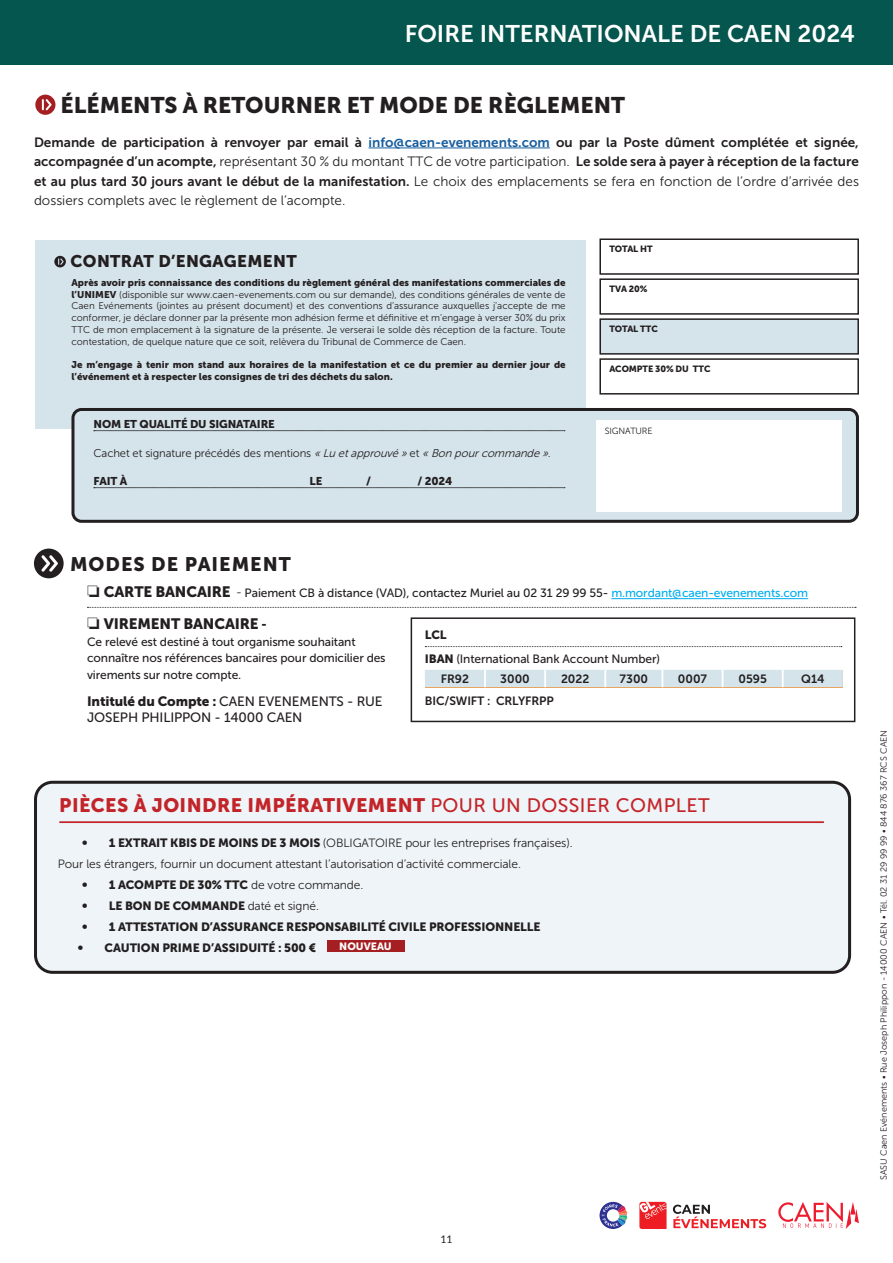
<style>
.page{position:relative;width:893px;height:1263px;background:#fff}
.page>*{position:absolute;margin:0;border:0;box-sizing:border-box;transform-origin:0 0}
.t1{font:24px "Museo Sans 700";color:#fff}
.t2{font:22.5px "Museo Sans 900";color:#231f20}
.t3{font:19.5px "Museo Sans 900";letter-spacing:.02em;color:#c32429}
.t4{font:19.5px "Museo Sans 900";letter-spacing:.05em;color:#231f20}
.t5{font:16.8px "Museo Sans 900";letter-spacing:.02em;color:#231f20}
.t6{font:15px "Museo Sans 900";letter-spacing:-.01em;color:#231f20}
.t7{font:13.5px/19.5px "Museo Sans 700";color:#231f20}
.t8{font:13.5px/19.5px "Museo Sans 300";color:#231f20}
.t9{font:13.5px/16.5px "Museo Sans 500";letter-spacing:-.01em;color:#231f20}
.t10{font:12px/16.5px "Museo Sans 500";letter-spacing:-.01em;color:#231f20}
.t11{font:12px "Museo Sans 900";letter-spacing:-.01em;color:#231f20}
.t12{font:12px/21px "Museo Sans 300";letter-spacing:-.01em;color:#231f20}
.t13{font:12px "Museo Sans 700";color:#231f20}
.t14{font:11.25px "Museo Sans 300";letter-spacing:-.01em;color:#231f20}
.t15{font:11.25px "Museo Sans 900";letter-spacing:-.01em;color:#231f20}
.t16{font:10.5px "Museo Sans 900";color:#fff}
.t17{font:10.5px "Lato";color:#231f20}
.t18{font:9.75px/11.7px "Museo Sans 300";color:#231f20;text-align:justify}
.t19{font:9.75px/11.7px "Museo Sans 900";color:#231f20}
.t20{font:9px "Museo Sans 300";color:#231f20}
.t21{font:9px "Museo Sans 900";letter-spacing:-.01em;color:#231f20}
.s1{color:#175d9e}
.s2{font-family:"Museo Sans 300"}
.s3{font-family:"Museo Sans 700"}
.s4{font-family:"Museo Sans 900"}
.s5{font-style:italic}
.s6{font-family:"Museo Sans 900";font-size:15px}
.s7{font-family:"Museo 300"}
.s8{color:#00aeef}
.s9{font-family:"Museo 900";font-size:12px}
.s10{font-family:"Museo Sans 500"}
</style>
<div class="page">
<div style="left:0;top:0;width:893px;height:65px;background:#05564e"></div>
<div style="left:599px;top:238px;width:260px;height:37px;border:2px solid #231f20"></div>
<div style="left:599px;top:278px;width:260px;height:37px;border:2px solid #231f20"></div>
<div style="left:600px;top:319px;width:258px;height:35px;background:#d5e4eb"></div>
<div style="left:599px;top:318px;width:260px;height:37px;border:2px solid #231f20"></div>
<div style="left:599px;top:358px;width:260px;height:37px;border:2px solid #231f20"></div>
<div style="left:35px;top:240px;width:551px;height:188px;background:#d5e3ea"></div>
<div style="left:73px;top:409px;width:784px;height:112px;background:#d5e4eb;border-radius:9px"></div>
<div style="left:71px;top:408px;width:788px;height:115px;border:3px solid #231f20;border-radius:9px"></div>
<svg style="left:54px;top:256px;width:12px;height:11px"></svg>
<svg style="left:94px;top:430px;width:471px;height:1px"></svg>
<svg style="left:94px;top:487px;width:471px;height:1px"></svg>
<div style="left:596px;top:420px;width:246px;height:91px;background:#fff"></div>
<div style="left:36px;top:782px;width:814px;height:190px;background:#eef4f7;border-radius:17px"></div>
<div style="left:34px;top:781px;width:817px;height:193px;border:3px solid #231f20;border-radius:17px"></div>
<hr style="left:59px;top:821px;width:765px;height:2px;background:#c32429">
<div style="left:327px;top:940px;width:77px;height:12px;background:#a51f22"></div>
<hr style="left:611px;top:598px;width:197px;height:1px;background:#00aeef">
<svg style="left:87px;top:607px;width:769px;height:1px"></svg>
<svg style="left:425px;top:646px;width:417px;height:1px"></svg>
<div style="left:425px;top:670px;width:418px;height:17px;background:#d5e4eb"></div>
<div style="left:411px;top:617px;width:444px;height:105px;border:2px solid #231f20"></div>
<svg style="left:34px;top:549px;width:30px;height:29px"></svg>
<svg style="left:778px;top:1202px;width:81px;height:27px"></svg>
<svg style="left:639px;top:1202px;width:27px;height:27px"></svg>
<svg style="left:673px;top:1204px;width:93px;height:24px"></svg>
<svg style="left:599px;top:1202px;width:28px;height:27px"></svg>
<svg style="left:35px;top:95px;width:20px;height:20px"></svg>
<hr style="left:369px;top:148px;width:181px;height:1px;background:#175d9e">
<h1 class="t1" style="left:405px;top:21px;width:452px">FOIRE INTERNATIONALE DE CAEN 2024</h1>
<h2 class="t2" style="left:61px;top:92px;width:566px">ÉLÉMENTS À RETOURNER ET MODE DE RÈGLEMENT</h2>
<p class="t7" style="left:34px;top:132px;width:826px">Demande de participation à renvoyer par email à <span class="s1">info@caen-evenements.com</span> ou par la Poste dûment complétée et signée, accompagnée d’un acompte, <span class="s2">représentant 30 % du montant TTC de votre participation.</span> Le solde sera à payer à réception de la facture</p>
<h3 class="t8" style="left:34px;top:171px;width:826px"><span class="s3">et au plus tard 30 jours avant le début de la manifestation.</span> Le choix des emplacements se fera en fonction de l’ordre d’arrivée des dossiers complets avec le règlement de l’acompte.</h3>
<h3 class="t5" style="left:71px;top:252px;width:228px">CONTRAT D’ENGAGEMENT</h3>
<p class="t19" style="left:71px;top:277px;width:496px">Après avoir pris connaissance des conditions du règlement général des manifestations commerciales de</p>
<p class="t18" style="left:71px;top:289px;width:496px"><span class="s4">l’UNIMEV</span> (disponible sur www.caen-evenements.com ou sur demande), des conditions générales de vente de Caen Evénements (jointes au présent document) et des conventions d’assurance auxquelles j’accepte de me conformer, je déclare donner par la présente mon adhésion ferme et définitive et m’engage à verser 30% du prix TTC de mon emplacement à la signature de la présente. Je verserai le solde dès réception de la facture. Toute contestation, de quelque nature que ce soit, relèvera du Tribunal de Commerce de Caen.</p>
<p class="t19" style="left:71px;top:359px;width:496px">Je m’engage à tenir mon stand aux horaires de la manifestation et ce du premier au dernier jour de l’événement et à respecter les consignes de tri des déchets du salon.</p>
<p class="t15" style="left:94px;top:418px;width:183px">NOM ET QUALITÉ DU SIGNATAIRE</p>
<p class="t14" style="left:94px;top:447px;width:462px">Cachet et signature précédés des mentions <span class="s5">«Lu etapprouvé»</span>et <span class="s5">«Bon pourcommande».</span></p>
<p class="t15" style="left:94px;top:475px;width:35px">FAIT À</p>
<p class="t15" style="left:310px;top:475px;width:14px">LE</p>
<p class="t15" style="left:366px;top:475px;width:6px">/</p>
<p class="t15" style="left:418px;top:475px;width:36px">/ 2024</p>
<p class="t21" style="left:609px;top:244px;width:45px">TOTAL HT</p>
<p class="t21" style="left:609px;top:284px;width:40px">TVA 20%</p>
<p class="t21" style="left:609px;top:324px;width:50px">TOTAL TTC</p>
<p class="t21" style="left:609px;top:364px;width:103px">ACOMPTE 30% DU TTC</p>
<p class="t20" style="left:605px;top:426px;width:49px">SIGNATURE</p>
<h3 class="t4" style="left:70px;top:553px;width:222px">MODES DE PAIEMENT</h3>
<p class="t10" style="left:87px;top:585px;width:723px">□ <span class="s6">CARTE BANCAIRE</span> <span class="s7">-</span> Paiement CB à distance (VAD), contactez Muriel au 02 31 29 99 55- <span class="s8">m.mordant@caen-evenements.com</span></p>
<p class="t11" style="left:425px;top:628px;width:23px">LCL</p>
<p class="t10" style="left:425px;top:651px;width:237px"><span class="s4">IBAN</span> (International Bank Account Number)</p>
<p class="t13" style="left:441px;top:672px;width:30px">FR92</p>
<p class="t13" style="left:500px;top:672px;width:31px">3000</p>
<p class="t13" style="left:561px;top:672px;width:30px">2022</p>
<p class="t13" style="left:620px;top:672px;width:30px">7300</p>
<p class="t13" style="left:678px;top:672px;width:31px">0007</p>
<p class="t13" style="left:738px;top:672px;width:30px">0595</p>
<p class="t13" style="left:801px;top:672px;width:25px">Q14</p>
<p class="t13" style="left:425px;top:694px;width:130px">BIC/SWIFT : CRLYFRPP</p>
<h3 class="t6" style="left:87px;top:615px;width:181px">□ VIREMENT BANCAIRE <span class="s9">-</span></h3>
<p class="t10" style="left:87px;top:633px;width:300px">Ce relevé est destiné à tout organisme souhaitant connaître nos références bancaires pour domicilier des virements sur notre compte.</p>
<h3 class="t9" style="left:87px;top:693px;width:297px"><span class="s4">Intitulé du Compte :</span> CAEN EVENEMENTS - RUE<br>JOSEPH PHILIPPON - 14000 CAEN</h3>
<h3 class="t3" style="left:59px;top:794px;width:652px">PIÈCES À JOINDRE IMPÉRATIVEMENT <span class="s10">POUR UN DOSSIER COMPLET</span></h3>
<p class="t12" style="left:58px;top:832px;width:516px;text-indent:24px"><span class="s4">• 1 EXTRAIT KBIS DE MOINS DE 3 MOIS</span> (OBLIGATOIRE pour les entreprises françaises).<br>Pour les étrangers, fournir un document attestant l’autorisation d’activité commerciale.</p>
<p class="t11" style="left:82px;top:877px;width:283px">• 1 ACOMPTE DE 30% TTC <span class="s2">de votre commande.</span></p>
<p class="t11" style="left:82px;top:898px;width:239px">• LE BON DE COMMANDE <span class="s2">daté et signé.</span></p>
<p class="t11" style="left:82px;top:919px;width:460px">• 1 ATTESTATION D’ASSURANCE RESPONSABILITÉ CIVILE PROFESSIONNELLE</p>
<p class="t11" style="left:78px;top:940px;width:240px">• CAUTION PRIME D’ASSIDUITÉ : 500 €</p>
<p class="t16" style="left:339px;top:941px;width:54px">NOUVEAU</p>
<p class="t17" style="left:440px;top:1231px;width:14px">11</p>
<p class="t20" style="left:879px;top:1180px;width:452px;rotate:-90deg">SASU Caen Evénements • Rue Joseph Philippon - 14000 CAEN • Tél. 02 31 29 99 99 • 844 876 367 RCS CAEN</p>
</div>
